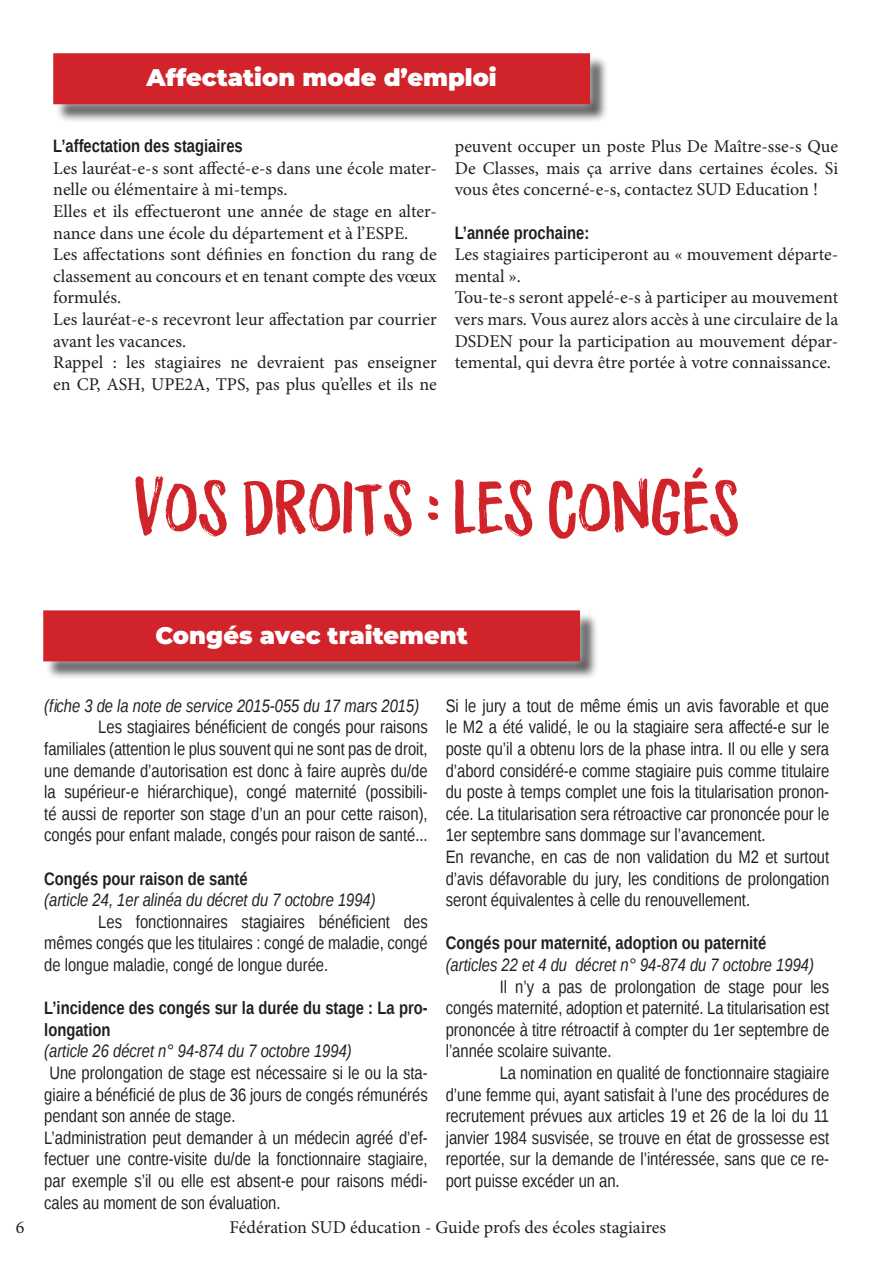
<style>
.page{position:relative;width:893px;height:1263px;background:#fff}
.page>*{position:absolute;margin:0;border:0;box-sizing:border-box;transform-origin:0 0}
.t1{font:63px "Flicker DEMO";color:#d1232a}
.t2{font:900 24px "Montserrat";color:#fff}
.t3{font:18px/21.6px "Liberation Sans Narrow";color:#231f20;text-align:justify}
.t4{font:18px/21.6px "Minion Pro";color:#231f20}
.t5{font:italic 18px "Liberation Sans Narrow";color:#231f20}
.t6{font:700 18px/21.6px "Liberation Sans Narrow";color:#231f20}
</style>
<div class="page">
<div style="left:56px;top:56px;width:553px;height:67px;background:#231f20;opacity:.75"></div>
<div style="left:44px;top:43px;width:556px;height:71px;background:#fff;opacity:.75"></div>
<div style="left:54px;top:54px;width:535px;height:50px;background:#d1232a"></div>
<div style="left:53px;top:53px;width:537px;height:51px;border:2px solid #d1232a"></div>
<div style="left:46px;top:613px;width:553px;height:67px;background:#231f20;opacity:.75"></div>
<div style="left:34px;top:600px;width:556px;height:71px;background:#fff;opacity:.75"></div>
<div style="left:44px;top:611px;width:535px;height:50px;background:#d1232a"></div>
<div style="left:43px;top:610px;width:537px;height:51px;border:2px solid #d1232a"></div>
<p class="t2" style="left:146px;top:60px;width:352px">Affectation mode d’emploi</p>
<p class="t6" style="left:53px;top:135px;width:191px">L’affectation des stagiaires</p>
<p class="t4" style="left:53px;top:157px;width:385px">Les lauréat-e-s sont affecté-e-s dans une école mater&shy;nelle ou élémentaire à mi-temps.</p>
<p class="t4" style="left:53px;top:201px;width:385px">Elles et ils effectueront une année de stage en alter&shy;nance dans une école du département et à l’ESPE.</p>
<p class="t4" style="left:53px;top:244px;width:385px;text-align:justify">Les affectations sont définies en fonction du rang de classement au concours et en tenant compte des vœux formulés.</p>
<p class="t4" style="left:53px;top:309px;width:385px">Les lauréat-e-s recevront leur affectation par courrier avant les vacances.</p>
<p class="t4" style="left:53px;top:352px;width:385px">Rappel : les stagiaires ne devraient pas enseigner en CP, ASH, UPE2A, TPS, pas plus qu’elles et ils ne</p>
<p class="t4" style="left:455px;top:136px;width:385px;text-align:justify">peuvent occuper un poste Plus De Maître-sse-s Que De Classes, mais ça arrive dans certaines écoles. Si vous êtes concerné-e-s, contactez SUD Education !</p>
<p class="t6" style="left:455px;top:221px;width:136px">L’année prochaine:</p>
<p class="t4" style="left:455px;top:244px;width:385px">Les stagiaires participeront au « mouvement départe&shy;mental ».</p>
<p class="t4" style="left:455px;top:287px;width:385px;text-align:justify">Tou-te-s seront appelé-e-s à participer au mouvement vers mars. Vous aurez alors accès à une circulaire de la DSDEN pour la participation au mouvement dépar&shy;temental, qui devra être portée à votre connaissance.</p>
<p class="t1" style="left:134px;top:460px;width:607px">Vos droits : les congés</p>
<p class="t2" style="left:155px;top:617px;width:314px">Congés avec traitement</p>
<p class="t5" style="left:44px;top:693px;width:376px">(fiche 3 de la note de service 2015-055 du 17 mars 2015)</p>
<p class="t3" style="left:44px;top:717px;width:385px;text-indent:54px">Les stagiaires bénéficient de congés pour raisons familiales (attention le plus souvent qui ne sont pas de droit, une demande d’autorisation est donc à faire auprès du/de la supérieur-e hiérarchique), congé maternité (possibili&shy;té aussi de reporter son stage d’un an pour cette raison), congés pour enfant malade, congés pour raison de santé...</p>
<p class="t6" style="left:44px;top:867px;width:205px">Congés pour raison de santé</p>
<p class="t5" style="left:44px;top:888px;width:333px">(article 24, 1er alinéa du décret du 7 octobre 1994)</p>
<p class="t3" style="left:44px;top:911px;width:385px;text-indent:54px">Les fonctionnaires stagiaires bénéficient des mêmes congés que les titulaires : congé de maladie, congé de longue maladie, congé de longue durée.</p>
<p class="t6" style="left:44px;top:997px;width:385px">L’incidence des congés sur la durée du stage : La pro&shy;longation</p>
<p class="t5" style="left:44px;top:1039px;width:309px">(article 26 décret n° 94-874 du 7 octobre 1994)</p>
<p class="t3" style="left:44px;top:1063px;width:385px">Une prolongation de stage est nécessaire si le ou la sta&shy;giaire a bénéficié de plus de 36 jours de congés rémunérés pendant son année de stage.</p>
<p class="t3" style="left:44px;top:1127px;width:385px">L’administration peut demander à un médecin agréé d’ef&shy;fectuer une contre-visite du/de la fonctionnaire stagiaire, par exemple s’il ou elle est absent-e pour raisons médi&shy;cales au moment de son évaluation.</p>
<p class="t3" style="left:446px;top:695px;width:385px">Si le jury a tout de même émis un avis favorable et que le M2 a été validé, le ou la stagiaire sera affecté-e sur le poste qu’il a obtenu lors de la phase intra. Il ou elle y sera d’abord considéré-e comme stagiaire puis comme titulaire du poste à temps complet une fois la titularisation pronon&shy;cée. La titularisation sera rétroactive car prononcée pour le 1er septembre sans dommage sur l’avancement.</p>
<p class="t3" style="left:446px;top:847px;width:385px">En revanche, en cas de non validation du M2 et surtout d’avis défavorable du jury, les conditions de prolongation seront équivalentes à celle du renouvellement.</p>
<p class="t6" style="left:446px;top:932px;width:322px">Congés pour maternité, adoption ou paternité</p>
<p class="t5" style="left:446px;top:953px;width:370px">(articles 22 et 4 du décret n° 94-874 du 7 octobre 1994)</p>
<p class="t3" style="left:446px;top:976px;width:385px;text-indent:54px">Il n’y a pas de prolongation de stage pour les congés maternité, adoption et paternité. La titularisation est prononcée à titre rétroactif à compter du 1er septembre de l’année scolaire suivante.</p>
<p class="t3" style="left:446px;top:1063px;width:385px;text-indent:54px">La nomination en qualité de fonctionnaire stagiaire d’une femme qui, ayant satisfait à l’une des procédures de recrutement prévues aux articles 19 et 26 de la loi du 11 janvier 1984 susvisée, se trouve en état de grossesse est reportée, sur la demande de l’intéressée, sans que ce re&shy;port puisse excéder un an.</p>
<p class="t4" style="left:16px;top:1216px;width:10px">6</p>
<p class="t4" style="left:230px;top:1216px;width:438px">Fédération SUD éducation - Guide profs des écoles stagiaires</p>
</div>
